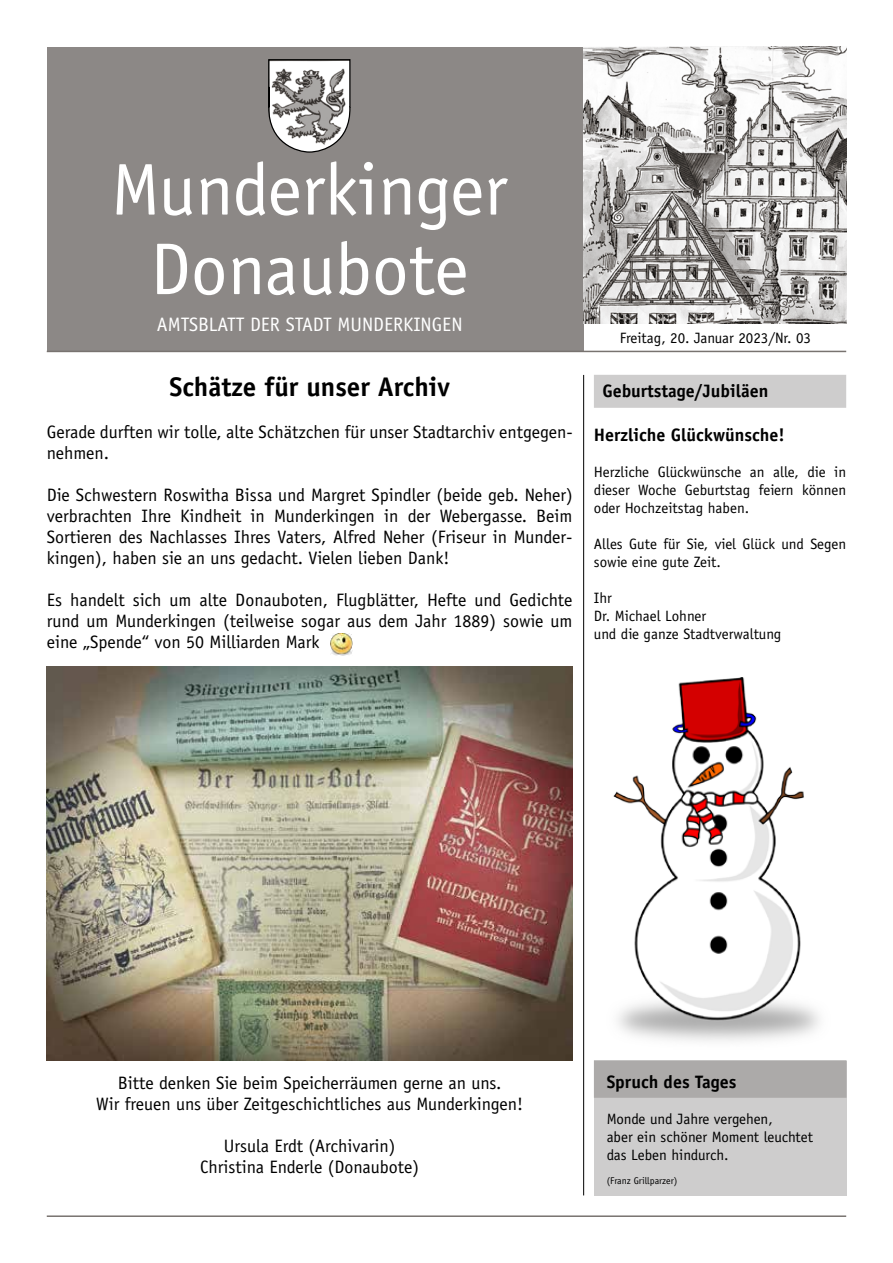
<style>
.page{position:relative;width:893px;height:1263px;background:#fff}
.page>*{position:absolute;margin:0;border:0;box-sizing:border-box;transform-origin:0 0}
.t1{font:73.5px/79.5px "Officina Sans";color:#fff;text-align:center}
.t2{font:700 27px "Officina Sans";color:#000}
.t3{font:19.5px "Officina Sans";color:#fff}
.t4{font:18px/21px "Officina Sans";color:#000;text-align:justify}
.t5{font:700 18px "Officina Sans";color:#000}
.t6{font:15px/18px "Officina Sans";color:#000}
.t7{font:9.75px "Officina Sans";color:#000}
</style>
<div class="page">
<hr style="left:583px;top:375px;width:1px;height:820px;background:#000">
<hr style="left:47px;top:1215px;width:799px;height:2px;background:#787370">
<div style="left:47px;top:47px;width:536px;height:304px;background:#8c8886"></div>
<img style="left:583px;top:47px;width:263px;height:277px">
<svg style="left:268px;top:59px;width:83px;height:94px"></svg>
<hr style="left:47px;top:351px;width:799px;height:1px;background:#787370">
<img style="left:330px;top:633px;width:22px;height:23px">
<img style="left:47px;top:666px;width:526px;height:394px">
<div style="left:594px;top:375px;width:252px;height:33px;background:#cecdcd"></div>
<div style="left:594px;top:1061px;width:252px;height:135px;background:#cecdcd"></div>
<div style="left:594px;top:1060px;width:252px;height:38px;background:#acaaa9"></div>
<img style="left:613px;top:678px;width:207px;height:363px">
<h1 class="t1" style="left:111px;top:150px;width:398px">Munderkinger<br>Donaubote</h1>
<p class="t3" style="left:157px;top:313px;width:307px">AMTSBLATT DER STADT MUNDERKINGEN</p>
<h2 class="t2" style="left:169px;top:370px;width:282px">Schätze für unser Archiv</h2>
<p class="t4" style="left:47px;top:422px;width:527px">Gerade durften wir tolle, alte Schätzchen für unser Stadtarchiv entgegen&shy;nehmen.</p>
<p class="t4" style="left:47px;top:485px;width:527px">Die Schwestern Roswitha Bissa und Margret Spindler (beide geb. Neher) verbrachten Ihre Kindheit in Munderkingen in der Webergasse. Beim Sortieren des Nachlasses Ihres Vaters, Alfred Neher (Friseur in Munder&shy;kingen), haben sie an uns gedacht. Vielen lieben Dank!</p>
<p class="t4" style="left:47px;top:590px;width:527px">Es handelt sich um alte Donauboten, Flugblätter, Hefte und Gedichte rund um Munderkingen (teilweise sogar aus dem Jahr 1889) sowie um eine „Spende“ von 50 Milliarden Mark</p>
<p class="t6" style="left:620px;top:329px;width:193px">Freitag, 20. Januar 2023/Nr. 03</p>
<p class="t5" style="left:602px;top:379px;width:167px">Geburtstage/Jubiläen</p>
<p class="t5" style="left:594px;top:423px;width:193px">Herzliche Glückwünsche!</p>
<p class="t6" style="left:594px;top:463px;width:254px;text-align:justify">Herzliche Glückwünsche an alle, die in dieser Woche Geburtstag feiern können oder Hochzeitstag haben.</p>
<p class="t6" style="left:594px;top:535px;width:254px">Alles Gute für Sie, viel Glück und Segen sowie eine gute Zeit.</p>
<p class="t6" style="left:594px;top:589px;width:189px">Ihr<br>Dr. Michael Lohner<br>und die ganze Stadtverwaltung</p>
<p class="t4" style="left:96px;top:1073px;width:428px;text-align:center">Bitte denken Sie beim Speicherräumen gerne an uns.<br>Wir freuen uns über Zeitgeschichtliches aus Munderkingen!</p>
<p class="t4" style="left:200px;top:1136px;width:221px;text-align:center">Ursula Erdt (Archivarin)<br>Christina Enderle (Donaubote)</p>
<p class="t5" style="left:607px;top:1070px;width:131px">Spruch des Tages</p>
<p class="t6" style="left:607px;top:1110px;width:208px">Monde und Jahre vergehen,<br>aber ein schöner Moment leuchtet das Leben hindurch.</p>
<p class="t7" style="left:607px;top:1175px;width:72px">(Franz Grillparzer)</p>
</div>
